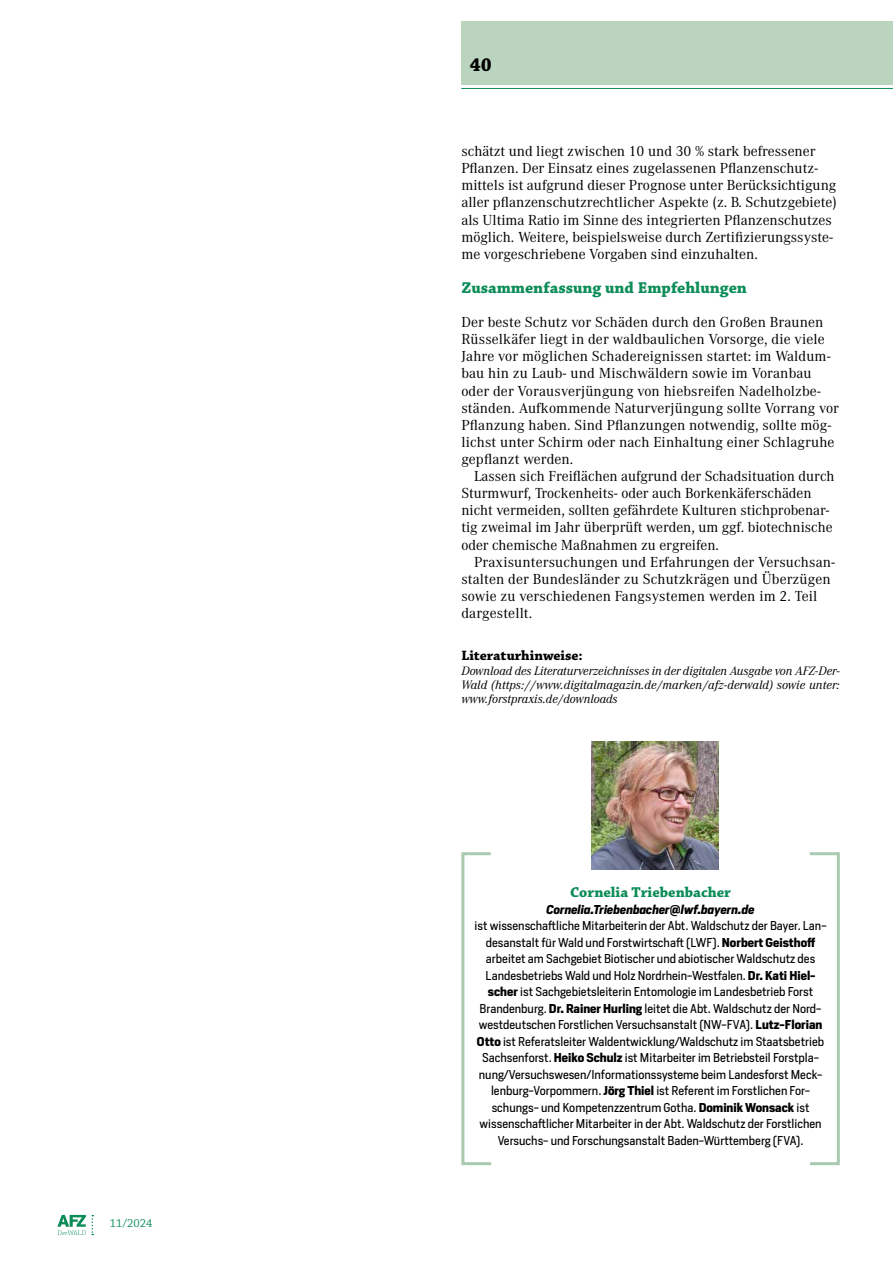
<style>
.page{position:relative;width:893px;height:1263px;background:#fff}
.page>*{position:absolute;margin:0;border:0;box-sizing:border-box;transform-origin:0 0}
.t1{font:700 19.5px "Chaparral Pro";color:#000}
.t2{font:700 16.5px "Chaparral Pro";color:#0c8c57}
.t3{font:700 15px "Chaparral Pro";color:#0c8c57}
.t4{font:14.25px/17.1px "Corporate A";color:#000}
.t5{font:700 14.25px "Chaparral Pro";color:#000}
.t6{font:12px/16.5px "Heron Sans";color:#000;text-align:center}
.t7{font:italic 12px/14.4px "Corporate A";color:#000;text-align:justify}
.t8{font:italic 700 12px "Heron Sans";color:#000}
.t9{font:12px "Chaparral Pro";color:#0c8c57}
.s1{font-weight:700}
</style>
<div class="page">
<svg style="left:92px;top:1215px;width:1px;height:20px"></svg>
<svg style="left:57px;top:1215px;width:29px;height:20px"></svg>
<hr style="left:461px;top:88px;width:432px;height:1px;background:#0c8c57">
<div style="left:461px;top:21px;width:432px;height:64px;background:#bbd4c0"></div>
<img style="left:591px;top:742px;width:128px;height:127px">
<div style="left:461px;top:852px;width:32px;height:313px;border:3px solid #a9c9b0"></div>
<div style="left:808px;top:852px;width:32px;height:313px;border:3px solid #a9c9b0"></div>
<p class="t9" style="left:110px;top:1216px;width:44px">11/2024</p>
<h1 class="t1" style="left:470px;top:53px;width:23px">40</h1>
<p class="t4" style="left:461px;top:143px;width:377px">schätzt und liegt zwischen 10 und 30 % stark befressener Pflanzen. Der Einsatz eines zugelassenen Pflanzenschutz&shy;mittels ist aufgrund dieser Prognose unter Berücksichtigung aller pflanzenschutzrechtlicher Aspekte (z. B. Schutzgebiete) als Ultima Ratio im Sinne des integrierten Pflanzenschutzes möglich. Weitere, beispielsweise durch Zertifizierungssyste&shy;me vorgeschriebene Vorgaben sind einzuhalten.</p>
<p class="t2" style="left:461px;top:278px;width:287px">Zusammenfassung und Empfehlungen</p>
<p class="t4" style="left:461px;top:314px;width:379px">Der beste Schutz vor Schäden durch den Großen Braunen Rüsselkäfer liegt in der waldbaulichen Vorsorge, die viele Jahre vor möglichen Schadereignissen startet: im Waldum&shy;bau hin zu Laub- und Mischwäldern sowie im Voranbau oder der Vorausverjüngung von hiebsreifen Nadelholzbe&shy;ständen. Aufkommende Naturverjüngung sollte Vorrang vor Pflanzung haben. Sind Pflanzungen notwendig, sollte mög&shy;lichst unter Schirm oder nach Einhaltung einer Schlagruhe gepflanzt werden.</p>
<p class="t4" style="left:461px;top:468px;width:375px;text-indent:13px">Lassen sich Freiflächen aufgrund der Schadsituation durch Sturmwurf, Trockenheits- oder auch Borkenkäferschäden nicht vermeiden, sollten gefährdete Kulturen stichprobenar&shy;tig zweimal im Jahr überprüft werden, um ggf. biotechnische oder chemische Maßnahmen zu ergreifen.</p>
<p class="t4" style="left:461px;top:553px;width:376px;text-indent:13px">Praxisuntersuchungen und Erfahrungen der Versuchsan&shy;stalten der Bundesländer zu Schutzkrägen und Überzügen sowie zu verschiedenen Fangsystemen werden im 2. Teil dargestellt.</p>
<p class="t5" style="left:461px;top:647px;width:123px">Literaturhinweise:</p>
<p class="t7" style="left:461px;top:663px;width:380px">Download des Literaturverzeichnisses in der digitalen Ausgabe von AFZ-Der-Wald (https://www.digitalmagazin.de/marken/afz-derwald) sowie unter: www.forstpraxis.de/downloads</p>
<p class="t3" style="left:570px;top:884px;width:162px">Cornelia Triebenbacher</p>
<p class="t8" style="left:547px;top:902px;width:209px">Cornelia.Triebenbacher@lwf.bayern.de</p>
<p class="t6" style="left:475px;top:918px;width:354px">ist wissenschaftliche Mitarbeiterin der Abt. Waldschutz der Bayer. Lan&shy;desanstalt für Wald und Forstwirtschaft (LWF). <span class="s1">Norbert Geisthoff </span>arbeitet am Sachgebiet Biotischer und abiotischer Waldschutz des Landesbetriebs Wald und Holz Nordrhein-Westfalen. <span class="s1">Dr. Kati Hiel&shy;scher</span> ist Sachgebietsleiterin Entomologie im Landesbetrieb Forst Brandenburg. <span class="s1">Dr. Rainer Hurling</span> leitet die Abt. Waldschutz der Nord&shy;westdeutschen Forstlichen Versuchsanstalt (NW-FVA). <span class="s1">Lutz-Florian Otto</span> ist Referatsleiter Waldentwicklung/Waldschutz im Staatsbetrieb Sachsenforst. <span class="s1">Heiko Schulz</span> ist Mitarbeiter im Betriebsteil Forstpla&shy;nung/Versuchswesen/Informationssysteme beim Landesforst Meck&shy;lenburg-Vorpommern. <span class="s1">Jörg Thiel</span> ist Referent im Forstlichen For&shy;schungs- und Kompetenzzentrum Gotha. <span class="s1">Dominik Wonsack</span> ist wissenschaftlicher Mitarbeiter in der Abt. Waldschutz der Forstlichen Versuchs- und Forschungsanstalt Baden-Württemberg (FVA).</p>
</div>
